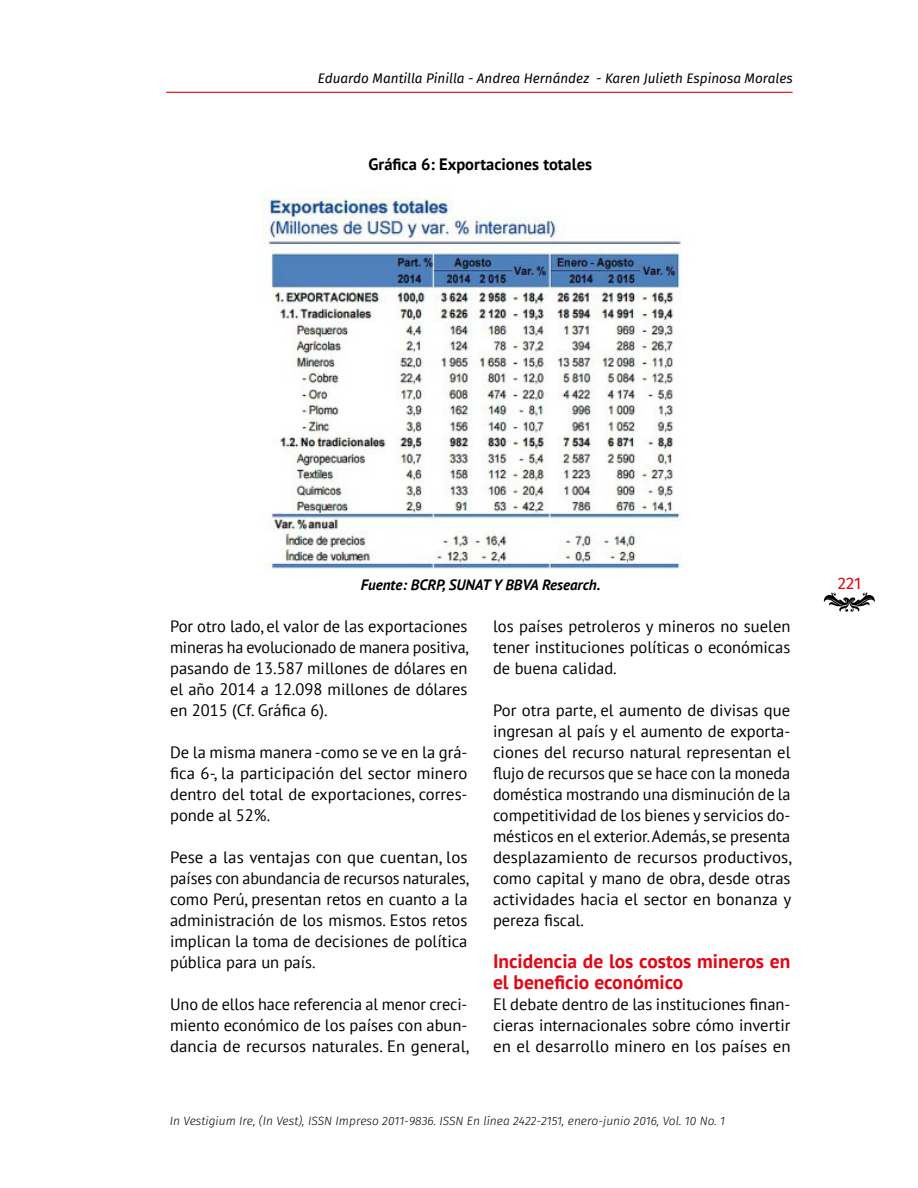
<style>
.page{position:relative;width:918px;height:1188px;background:#fff}
.page>*{position:absolute;margin:0;border:0;box-sizing:border-box;transform-origin:0 0}
.t1{font:700 19.5px/21px "PT Sans";color:#e30613}
.t2{font:16.5px/21px "PT Sans";color:#000;text-align:justify}
.t3{font:700 16.5px "PT Sans";color:#000}
.t4{font:16.5px "Fira Sans";color:#e30613}
.t5{font:italic 700 15px "PT Sans";color:#000}
.t6{font:italic 13.5px "Fira Sans";color:#000}
.t7{font:italic 300 12px "Fira Sans";color:#000}
</style>
<div class="page">
<hr style="left:166px;top:92px;width:627px;height:1px;background:#e30613">
<svg style="left:823px;top:592px;width:52px;height:20px"></svg>
<img style="left:262px;top:189px;width:420px;height:380px">
<p class="t6" style="left:318px;top:69px;width:476px">Eduardo Mantilla Pinilla - Andrea Hernández - Karen Julieth Espinosa Morales</p>
<p class="t3" style="left:368px;top:153px;width:225px">Gráfica 6: Exportaciones totales</p>
<p class="t5" style="left:361px;top:575px;width:241px">Fuente: BCRP, SUNAT Y BBVA Research.</p>
<p class="t2" style="left:170px;top:615px;width:300px">Por otro lado, el valor de las exportaciones mineras ha evolucionado de manera positiva, pasando de 13.587 millones de dólares en el año 2014 a 12.098 millones de dólares en 2015 (Cf. Gráfica 6).</p>
<p class="t2" style="left:170px;top:741px;width:299px">De la misma manera -como se ve en la grá&shy;fica 6-, la participación del sector minero dentro del total de exportaciones, corres&shy;ponde al 52%.</p>
<p class="t2" style="left:170px;top:846px;width:300px">Pese a las ventajas con que cuentan, los países con abundancia de recursos naturales, como Perú, presentan retos en cuanto a la administración de los mismos. Estos retos implican la toma de decisiones de política pública para un país.</p>
<p class="t2" style="left:170px;top:993px;width:300px">Uno de ellos hace referencia al menor creci&shy;miento económico de los países con abun&shy;dancia de recursos naturales. En general,</p>
<p class="t2" style="left:493px;top:615px;width:299px">los países petroleros y mineros no suelen tener instituciones políticas o económicas de buena calidad.</p>
<p class="t2" style="left:493px;top:699px;width:300px">Por otra parte, el aumento de divisas que ingresan al país y el aumento de exporta&shy;ciones del recurso natural representan el flujo de recursos que se hace con la moneda doméstica mostrando una disminución de la competitividad de los bienes y servicios do&shy;mésticos en el exterior. Además, se presenta desplazamiento de recursos productivos, como capital y mano de obra, desde otras actividades hacia el sector en bonanza y pereza fiscal.</p>
<p class="t1" style="left:493px;top:950px;width:299px">Incidencia de los costos mineros en el beneficio económico</p>
<p class="t2" style="left:493px;top:993px;width:299px">El debate dentro de las instituciones finan&shy;cieras internacionales sobre cómo invertir en el desarrollo minero en los países en</p>
<p class="t7" style="left:170px;top:1112px;width:557px">In Vestigium Ire, (In Vest), ISSN Impreso 2011-9836. ISSN En línea 2422-2151, enero-junio 2016, Vol. 10 No. 1</p>
<p class="t4" style="left:838px;top:572px;width:25px">221</p>
</div>
